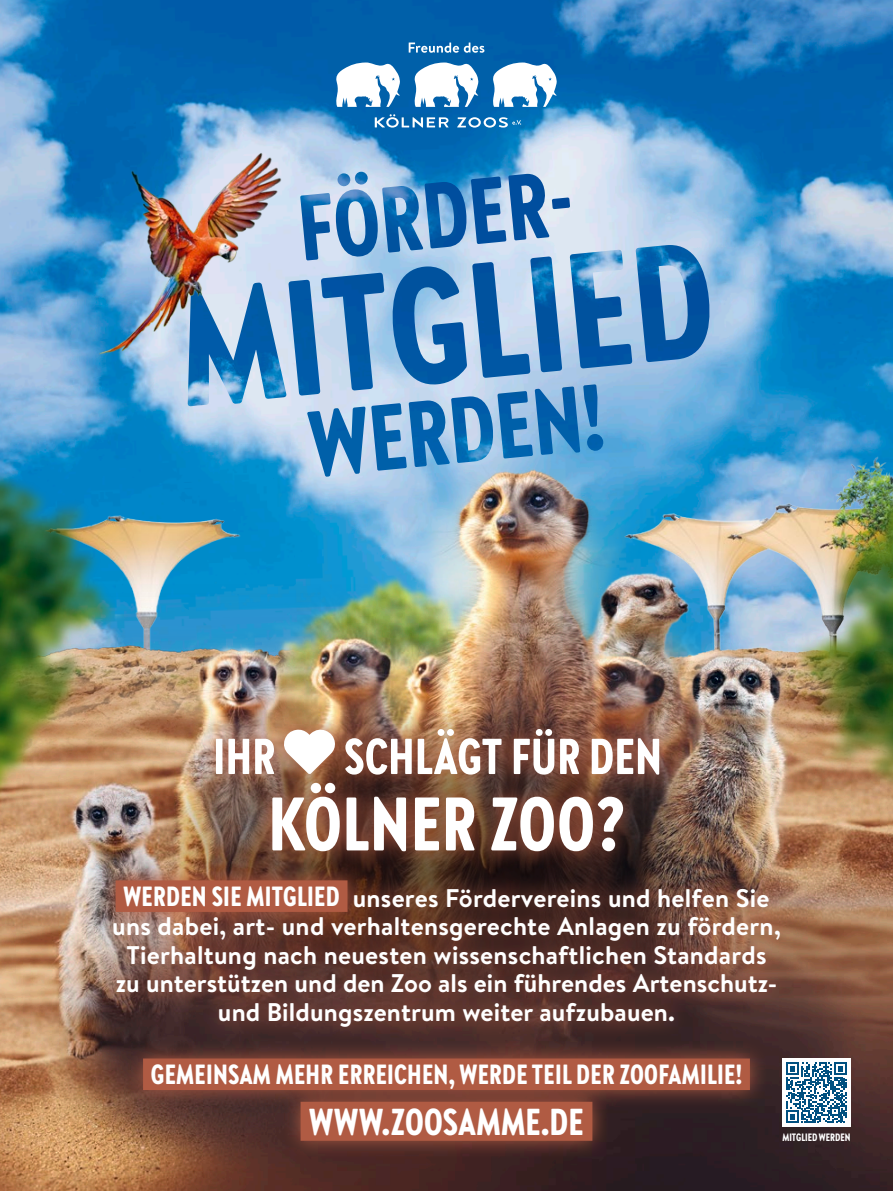
<style>
.page{position:relative;width:893px;height:1191px;background:#fff}
.page>*{position:absolute;margin:0;border:0;box-sizing:border-box;transform-origin:0 0}
.t1{font:900 75.6px "Brandon Text Cond";letter-spacing:.005em;color:#fff}
.t2{font:900 50.4px "Brandon Text Cond";letter-spacing:.005em;color:#fff}
.t3{font:900 37.5px "Brandon Text Cond";letter-spacing:.01em;color:#fff}
.t4{font:900 27.75px "Brandon Text Cond";letter-spacing:.01em;color:#fff}
.t5{font:700 25.5px/28.5px "Brandon Text";letter-spacing:.01em;color:#fff;text-align:center}
.t6{font:900 10.65px "Brandon Text Cond";color:#fff}
.s1{font-family:"Brandon Text Cond";font-weight:900;font-size:27.75px}
</style>
<div class="page">
<img style="left:0;top:0;width:893px;height:409px">
<img style="left:0;top:409px;width:893px;height:782px">
<svg style="left:375px;top:114px;width:74px;height:14px"></svg>
<svg style="left:409px;top:43px;width:75px;height:10px"></svg>
<svg style="left:457px;top:117px;width:64px;height:11px"></svg>
<svg style="left:493px;top:62px;width:64px;height:45px"></svg>
<svg style="left:336px;top:62px;width:64px;height:45px"></svg>
<svg style="left:414px;top:62px;width:64px;height:45px"></svg>
<img style="left:300px;top:172px;width:412px;height:196px">
<img style="left:86px;top:138px;width:206px;height:221px">
<div style="left:782px;top:1058px;width:68px;height:68px;background:#fff"></div>
<svg style="left:786px;top:1062px;width:61px;height:61px"></svg>
<img style="left:0;top:457px;width:115px;height:374px">
<img style="left:797px;top:436px;width:96px;height:374px">
<img style="left:96px;top:711px;width:701px;height:333px">
<svg style="left:283px;top:728px;width:52px;height:46px"></svg>
<div style="left:116px;top:880px;width:231px;height:32px;background:#b05b43"></div>
<svg style="left:124px;top:1039px;width:645px;height:120px;background:#53312c"></svg>
<div style="left:143px;top:1058px;width:607px;height:32px;background:#b05b43"></div>
<div style="left:301px;top:1101px;width:291px;height:39px;background:#b05b43"></div>
<h2 class="t2" style="left:213px;top:722px;width:64px">IHR</h2>
<h2 class="t2" style="left:344px;top:722px;width:319px">SCHLÄGT FÜR DEN</h2>
<h1 class="t1" style="left:268px;top:772px;width:358px">KÖLNER ZOO?</h1>
<p class="t5" style="left:112px;top:883px;width:670px"><span class="s1">WERDEN SIE MITGLIED</span> unseres Fördervereins und helfen Sie uns dabei, art- und verhaltensgerechte Anlagen zu fördern, Tierhaltung nach neuesten wissenschaftlichen Standards zu unterstützen und den Zoo als ein führendes Artenschutz&shy;und Bildungszentrum weiter aufzubauen.</p>
<p class="t4" style="left:151px;top:1055px;width:593px">GEMEINSAM MEHR ERREICHEN, WERDE TEIL DER ZOOFAMILIE!</p>
<h3 class="t3" style="left:309px;top:1095px;width:276px">WWW.ZOOSAMME.DE</h3>
<p class="t6" style="left:782px;top:1130px;width:70px">MITGLIED WERDEN</p>
</div>
